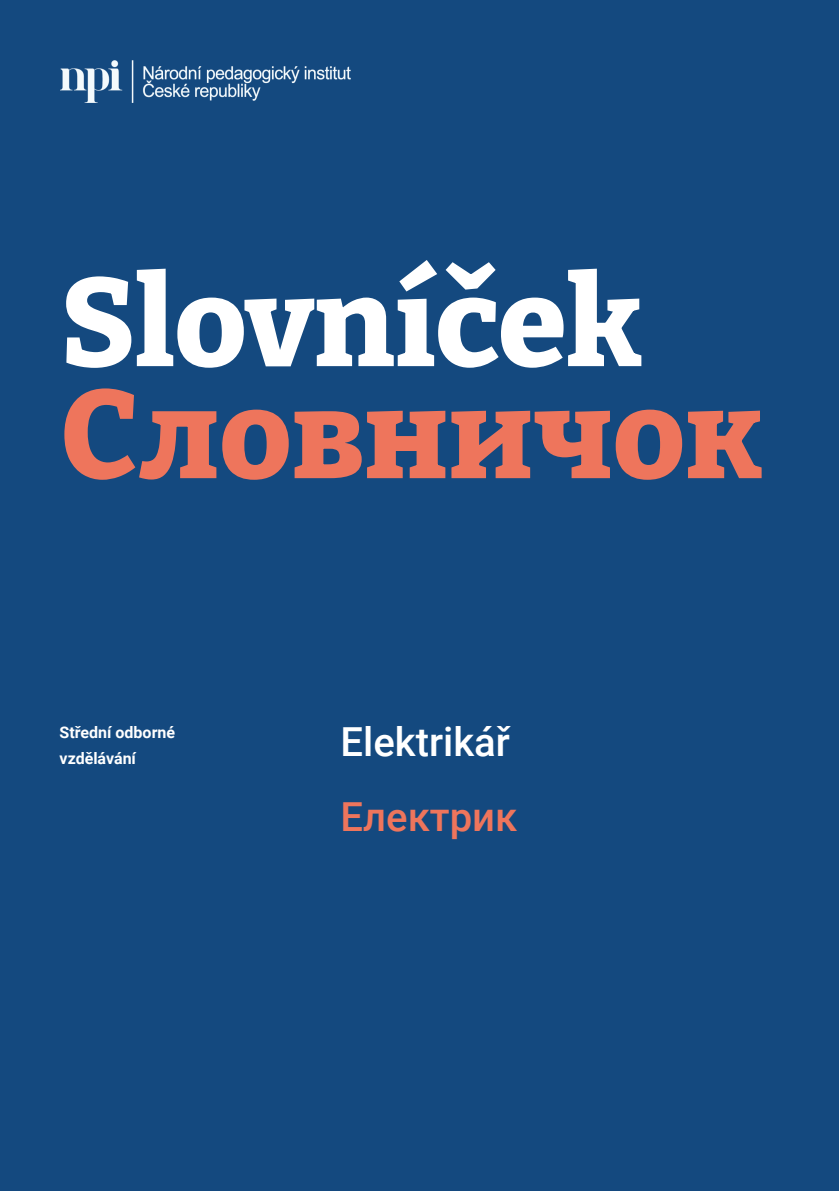
<style>
.page{position:relative;width:840px;height:1191px;background:#fff}
.page>*{position:absolute;margin:0;border:0;box-sizing:border-box;transform-origin:0 0}
.kurziva_normal{font:800 124.6px "Bitter";color:#fff}
.kurziva_normal-2{font:800 124.6px "Bitter";color:#ee755c}
.Text{font:500 40px/75.4px "Roboto";color:#fff}
.t1{font:700 16px/26px "Roboto";color:#fff}
.s1{color:#ee755c}
</style>
<div class="page">
<div style="left:0;top:0;width:838px;height:1191px;background:#14497f"></div>
<img style="left:60px;top:60px;width:290px;height:42px">
<p class="kurziva_normal" style="left:60px;top:244px;width:583px">Slovníček</p>
<p class="kurziva_normal-2" style="left:60px;top:356px;width:703px">Словничок</p>
<p class="t1" style="left:60px;top:718px;width:117px">Střední odborné vzdělávání</p>
<p class="Text" style="left:340px;top:702px;width:178px">Elektrikář<br><span class="s1">Електрик</span></p>
</div>
